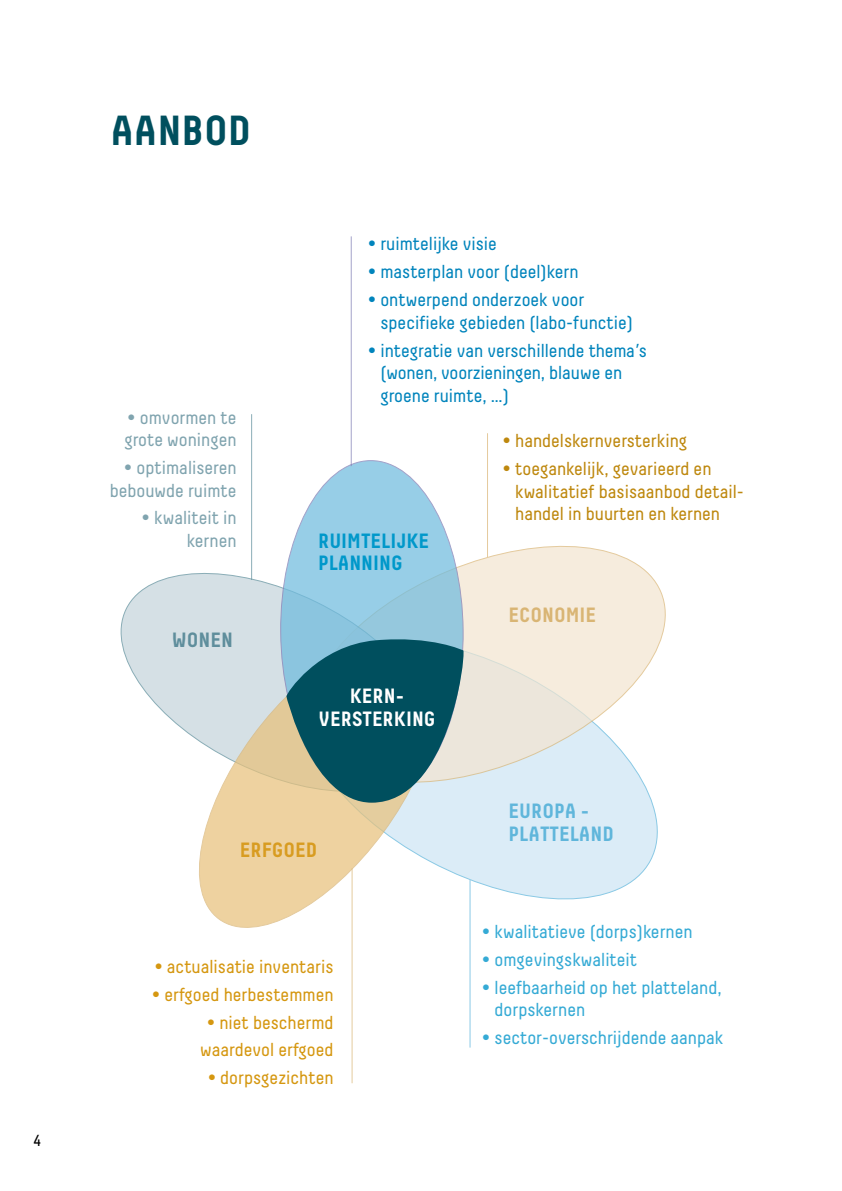
<style>
.page{position:relative;width:842px;height:1191px;background:#fff}
.page>*{position:absolute;margin:0;border:0;box-sizing:border-box;transform-origin:0 0}
.t1{font:700 42px "Decima";color:#004f5e}
.t2{font:700 20.6px/22.6px "Decima";color:#0098ca}
.t3{font:700 20.6px/22.6px "Decima";color:#60b6db}
.t4{font:700 20.6px/22.6px "Decima";color:#fff;text-align:center}
.t5{font:700 20.6px "Decima";color:#d9b574}
.t6{font:700 20.6px "Decima";color:#d89c21}
.t7{font:700 20.6px "Decima";color:#5f8e9c}
.t8{font:18.8px/22.6px "Decima";color:#0084bc}
.t9{font:18.8px/22.6px "Decima";color:#35aad5}
.t10{font:18.8px/22.6px "Decima";color:#be880e}
.t11{font:18.8px/27.8px "Decima";color:#d59710;text-align:center}
.t12{font:18.8px/22.6px "Decima";color:#80a4af;text-align:right}
.t13{font:16px "Decima";color:#000}
</style>
<div class="page">
<svg style="left:453px;top:797px;width:205px;height:114px"></svg>
<svg style="left:464px;top:545px;width:202px;height:252px;background:#f0ede5"></svg>
<svg style="left:120px;top:561px;width:160px;height:169px"></svg>
<svg style="left:280px;top:460px;width:184px;height:175px"></svg>
<svg style="left:183px;top:621px;width:270px;height:325px"></svg>
<hr style="left:487px;top:433px;width:1px;height:124px;background:#dab677">
<hr style="left:251px;top:414px;width:1px;height:166px;background:#5c8d9a">
<hr style="left:351px;top:236px;width:1px;height:230px;background:#7f7cb4">
<hr style="left:470px;top:880px;width:1px;height:167px;background:#5cb4db">
<hr style="left:352px;top:868px;width:1px;height:215px;background:#dab677">
<svg style="left:286px;top:635px;width:180px;height:167px;background:#3c767e"></svg>
<p class="t13" style="left:33px;top:1131px;width:9px">4</p>
<h1 class="t1" style="left:111px;top:105px;width:142px">AANBOD</h1>
<p class="t12" style="left:124px;top:406px;width:114px;text-align:left">• omvormen te grote woningen</p>
<p class="t12" style="left:110px;top:456px;width:128px">• optimaliseren bebouwde ruimte</p>
<p class="t12" style="left:142px;top:506px;width:97px">• kwaliteit in kernen</p>
<p class="t7" style="left:172px;top:627px;width:63px">WONEN</p>
<p class="t8" style="left:368px;top:232px;width:131px">• ruimtelijke visie</p>
<p class="t8" style="left:368px;top:260px;width:212px">• masterplan voor (deel)kern</p>
<p class="t8" style="left:380px;top:288px;width:254px;text-indent:-13px">• ontwerpend onderzoek voor specifieke gebieden (labo-functie)</p>
<p class="t8" style="left:380px;top:339px;width:268px;text-indent:-13px">• integratie van verschillende thema’s (wonen, voorzieningen, blauwe en groene ruimte, …)</p>
<p class="t2" style="left:318px;top:529px;width:113px">RUIMTELIJKE<br>PLANNING</p>
<p class="t4" style="left:319px;top:684px;width:119px">KERN-<br>VERSTERKING</p>
<p class="t10" style="left:502px;top:429px;width:186px">• handelskernversterking</p>
<p class="t10" style="left:515px;top:457px;width:230px;text-indent:-13px">• toegankelijk, gevarieerd en kwalitatief basisaanbod detail&shy;handel in buurten en kernen</p>
<p class="t5" style="left:509px;top:602px;width:89px">ECONOMIE</p>
<p class="t6" style="left:240px;top:837px;width:79px">ERFGOED</p>
<p class="t11" style="left:154px;top:952px;width:181px">• actualisatie inventaris</p>
<p class="t11" style="left:152px;top:980px;width:183px">• erfgoed herbestemmen</p>
<p class="t11" style="left:200px;top:1008px;width:135px">• niet beschermd waardevol erfgoed</p>
<p class="t11" style="left:208px;top:1063px;width:127px">• dorpsgezichten</p>
<p class="t3" style="left:509px;top:799px;width:107px">EUROPA -<br>PLATTELAND</p>
<p class="t9" style="left:482px;top:920px;width:212px">• kwalitatieve (dorps)kernen</p>
<p class="t9" style="left:482px;top:947px;width:157px">• omgevingskwaliteit</p>
<p class="t9" style="left:495px;top:975px;width:229px;text-indent:-13px">• leefbaarheid op het platteland, dorpskernen</p>
<p class="t9" style="left:482px;top:1026px;width:243px">• sector-overschrijdende aanpak</p>
</div>
